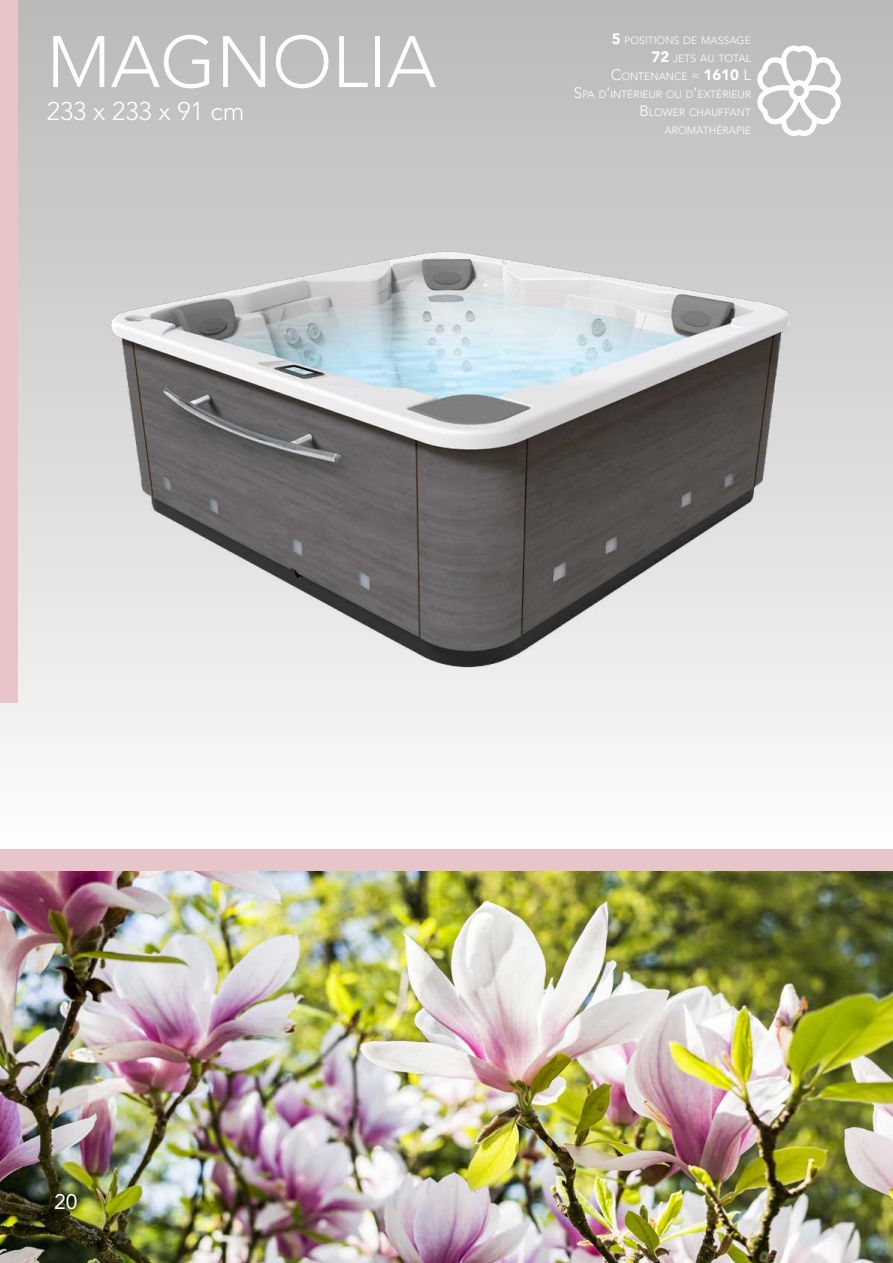
<style>
.page{position:relative;width:893px;height:1263px;background:#fff}
.page>*{position:absolute;margin:0;border:0;box-sizing:border-box;transform-origin:0 0}
.t1{font:300 72px "Avenir LT Std";color:#fff}
.t2{font:300 25.5px "Avenir LT Std";color:#fff}
.t3{font:21px "Avenir LT Std";color:#fff}
.t4{font:300 10.5px "Avenir LT Std";color:#fff}
.s1{font-family:"Avenir LT";font-weight:900;font-size:15px}
.s2{font-size:15px}
</style>
<div class="page">
<div style="left:0;top:0;width:893px;height:745px;background:#c2c1c2"></div>
<img style="left:0;top:179px;width:893px;height:560px">
<img style="left:0;top:871px;width:893px;height:392px">
<div style="left:0;top:849px;width:893px;height:22px;background:#e7c5c8"></div>
<div style="left:0;top:0;width:17px;height:702px;background:#e7c5c8"></div>
<svg style="left:756px;top:44px;width:86px;height:92px"></svg>
<p class="t1" style="left:47px;top:20px;width:391px">MAGNOLIA</p>
<p class="t2" style="left:47px;top:96px;width:199px">233 x 233 x 91 cm</p>
<p class="t4" style="left:612px;top:34px;width:141px"><span class="s1">5</span> POSITIONS DE MASSAGE</p>
<p class="t4" style="left:651px;top:52px;width:101px"><span class="s1">72</span> JETS AU TOTAL</p>
<p class="t4" style="left:611px;top:70px;width:140px"><span class="s2">C</span>ONTENANCE <span class="s2">≈</span> <span class="s1">1610</span> <span class="s2">L</span></p>
<p class="t4" style="left:574px;top:88px;width:179px"><span class="s2">S</span>PA D<span class="s2">’</span>INTÉRIEUR OU D<span class="s2">’</span>EXTÉRIEUR</p>
<p class="t4" style="left:639px;top:106px;width:113px"><span class="s2">B</span>LOWER CHAUFFANT</p>
<p class="t4" style="left:665px;top:124px;width:88px">AROMATHÉRAPIE</p>
<p class="t3" style="left:54px;top:1189px;width:25px">20</p>
</div>
